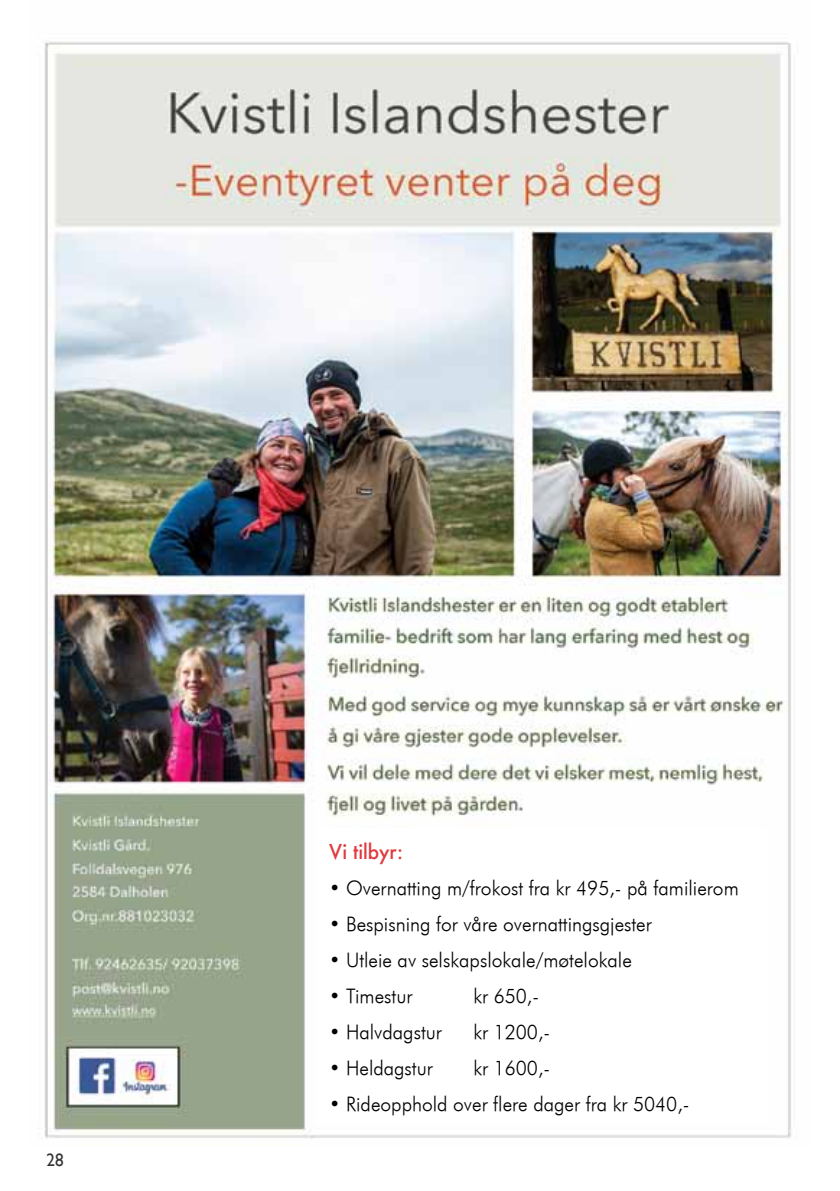
<style>
.page{position:relative;width:840px;height:1191px;background:#fff}
.page>*{position:absolute;margin:0;border:0;box-sizing:border-box;transform-origin:0 0}
.t1{font:italic 20px "Futura";color:#000;scale:.96 1}
.t2{font:500 20px "Futura";color:#e03a3e;scale:.96 1}
.t3{font:18px "Gill Sans";color:#363536;scale:.95 1}
</style>
<div class="page">
<img style="left:38px;top:42px;width:754px;height:1097px">
<div style="left:316px;top:828px;width:450px;height:295px;background:#fff"></div>
<p class="t3" style="left:46px;top:1149px;width:19px">28</p>
<p class="t2" style="left:329px;top:837px;width:78px">Vi tilbyr:</p>
<p class="t1" style="left:329px;top:875px;width:428px">• Overnatting m/frokost fra kr 495,- på familierom</p>
<p class="t1" style="left:329px;top:911px;width:337px">• Bespisning for våre overnattingsgjester</p>
<p class="t1" style="left:329px;top:947px;width:317px">• Utleie av selskapslokale/møtelokale</p>
<p class="t1" style="left:329px;top:983px;width:88px">• Timestur</p>
<p class="t1" style="left:473px;top:983px;width:70px">kr 650,-</p>
<p class="t1" style="left:329px;top:1019px;width:119px">• Halvdagstur</p>
<p class="t1" style="left:473px;top:1019px;width:82px">kr 1200,-</p>
<p class="t1" style="left:329px;top:1055px;width:109px">• Heldagstur</p>
<p class="t1" style="left:473px;top:1055px;width:82px">kr 1600,-</p>
<p class="t1" style="left:329px;top:1091px;width:376px">• Rideopphold over flere dager fra kr 5040,-</p>
</div>
